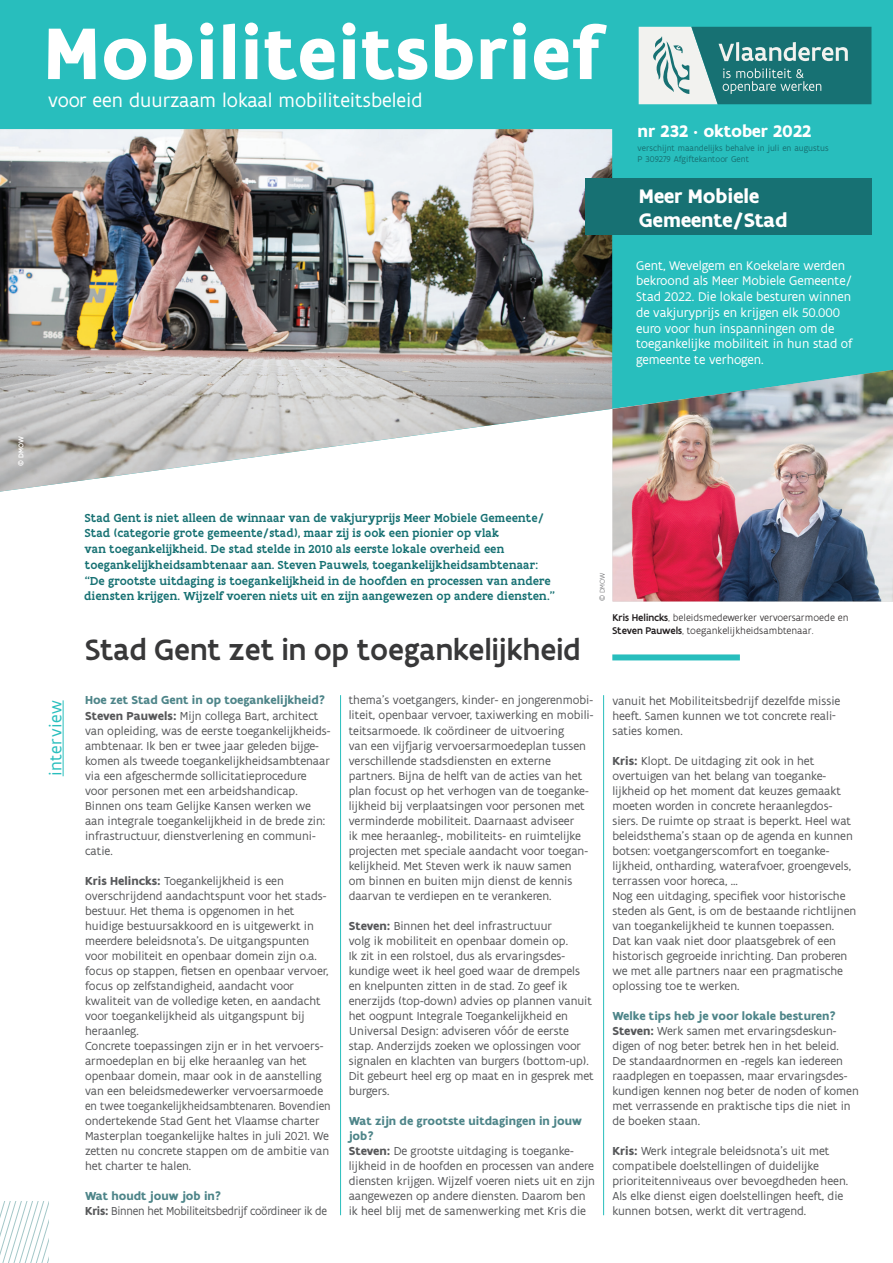
<style>
.page{position:relative;width:893px;height:1263px;background:#fff}
.page>*{position:absolute;margin:0;border:0;box-sizing:border-box;transform-origin:0 0}
.t1{font:700 78.3px "Flanders Art Sans";letter-spacing:.01em;color:#fff}
.t2{font:500 31.5px "Flanders Art Sans";color:#383839}
.t3{font:700 21px/24px "Flanders Art Sans";letter-spacing:-.01em;color:#fff}
.t4{font:20.55px "Flanders Art Sans";color:#fff}
.t5{font:700 18px "Flanders Art Sans";letter-spacing:-.01em;color:#fff}
.t6{font:18px "Flanders Art Sans";letter-spacing:.03em;color:#28bebd}
.t7{font:13.5px/15.8px "Flanders Art Sans";color:#fff}
.t8{font:12.45px/15px "Flanders Art Sans";color:#57585a}
.t9{font:500 12.45px/15.8px "Flanders Art Serif";letter-spacing:.01em;color:#177173}
.t10{font:12.45px/15px "Flanders Art Sans";letter-spacing:-.02em;color:#57585a;scale:.96 1}
.t11{font:300 10.5px/13.5px "Flanders Art Sans";color:#231f20}
.t12{font:9px/10.5px "Flanders Art Sans";color:#177173}
.t13{font:500 7.5px "Flanders Art Sans";color:#fff}
.t14{font:300 7.5px "Flanders Art Sans";color:#6c6d70}
.s1{font-weight:500}
.s2{font-weight:700;color:#4e8589}
.s3{font-weight:700}
</style>
<div class="page">
<hr style="left:63px;top:700px;width:1px;height:76px;background:#28bebd">
<div style="left:0;top:0;width:893px;height:370px;background:#28bebd"></div>
<svg style="left:639px;top:27px;width:232px;height:77px"></svg>
<svg style="left:0;top:1201px;width:49px;height:62px"></svg>
<hr style="left:340px;top:695px;width:1px;height:520px;background:#28bebd">
<hr style="left:603px;top:695px;width:1px;height:520px;background:#28bebd">
<img style="left:0;top:129px;width:612px;height:363px">
<div style="left:585px;top:178px;width:286px;height:57px;background:#177173"></div>
<img style="left:612px;top:370px;width:281px;height:231px">
<div style="left:612px;top:654px;width:128px;height:6px;background:#28bebd"></div>
<h1 class="t1" style="left:44px;top:4px;width:558px">Mobiliteitsbrief</h1>
<h3 class="t4" style="left:48px;top:88px;width:376px">voor een duurzaam lokaal mobiliteitsbeleid</h3>
<h3 class="t5" style="left:638px;top:120px;width:175px">nr 232 · oktober 2022</h3>
<p class="t12" style="left:638px;top:143px;width:192px">verschijnt maandelijks behalve in juli en augustus<br>P 309279 Afgiftekantoor Gent</p>
<h3 class="t3" style="left:639px;top:185px;width:150px">Meer Mobiele<br>Gemeente/Stad</h3>
<p class="t7" style="left:636px;top:257px;width:218px">Gent, Wevelgem en Koekelare werden bekroond als Meer Mobiele Gemeente/ Stad 2022. Die lokale besturen winnen de vakjuryprijs en krijgen elk 50.000 euro voor hun inspanningen om de toegankelijke mobiliteit in hun stad of gemeente te verhogen.</p>
<p class="t13" style="left:16px;top:465px;width:30px;rotate:-90deg">© DMOW</p>
<h3 class="t6" style="left:45px;top:776px;width:77px;rotate:-90deg">interview</h3>
<p class="t9" style="left:84px;top:510px;width:472px">Stad Gent is niet alleen de winnaar van de vakjuryprijs Meer Mobiele Gemeente/ Stad (categorie grote gemeente/stad), maar zij is ook een pionier op vlak<br>van toegankelijkheid. De stad stelde in 2010 als eerste lokale overheid een toegankelijkheidsambtenaar aan. Steven Pauwels, toegankelijkheidsambtenaar: “De grootste uitdaging is toegankelijkheid in de hoofden en processen van andere diensten krijgen. Wijzelf voeren niets uit en zijn aangewezen op andere diensten.”</p>
<h2 class="t2" style="left:85px;top:630px;width:497px">Stad Gent zet in op toegankelijkheid</h2>
<p class="t14" style="left:598px;top:601px;width:31px;rotate:-90deg">© DMOW</p>
<p class="t11" style="left:612px;top:611px;width:238px"><span class="s1">Kris Helincks</span>, beleidsmedewerker vervoersarmoede en<br><span class="s1">Steven Pauwels</span>, toegankelijkheidsambtenaar.</p>
<p class="t8" style="left:85px;top:693px;width:247px"><span class="s2">Hoe zet Stad Gent in op toegankelijkheid?<br></span><span class="s3">Steven Pauwels:</span> Mijn collega Bart, architect van opleiding, was de eerste toegankelijkheids&shy;ambtenaar. Ik ben er twee jaar geleden bijge&shy;komen als tweede toegankelijkheidsambtenaar via een afgeschermde sollicitatieprocedure voor personen met een arbeidshandicap.<br>Binnen ons team Gelijke Kansen werken we aan integrale toegankelijkheid in de brede zin: infrastructuur, dienstverlening en communi&shy;catie.</p>
<p class="t8" style="left:85px;top:873px;width:247px"><span class="s3">Kris Helincks:</span> Toegankelijkheid is een overschrijdend aandachtspunt voor het stads&shy;bestuur. Het thema is opgenomen in het huidige bestuursakkoord en is uitgewerkt in meerdere beleidsnota’s. De uitgangspunten voor mobiliteit en openbaar domein zijn o.a. focus op stappen, fietsen en openbaar vervoer, focus op zelfstandigheid, aandacht voor kwaliteit van de volledige keten, en aandacht voor toegankelijkheid als uitgangspunt bij heraanleg.<br>Concrete toepassingen zijn er in het vervoers&shy;armoedeplan en bij elke heraanleg van het openbaar domein, maar ook in de aanstelling van een beleidsmedewerker vervoersarmoede en twee toegankelijkheidsambtenaren. Bovendien ondertekende Stad Gent het Vlaamse charter Masterplan toegankelijke haltes in juli 2021. We zetten nu concrete stappen om de ambitie van het charter te halen.</p>
<p class="t10" style="left:85px;top:1188px;width:254px"><span class="s2">Wat houdt jouw job in?<br></span><span class="s3">Kris:</span> Binnen het Mobiliteitsbedrijf coördineer ik de</p>
<p class="t8" style="left:349px;top:693px;width:246px">thema’s voetgangers, kinder- en jongerenmobi&shy;liteit, openbaar vervoer, taxiwerking en mobili&shy;teitsarmoede. Ik coördineer de uitvoering<br>van een vijfjarig vervoersarmoedeplan tussen verschillende stadsdiensten en externe partners. Bijna de helft van de acties van het plan focust op het verhogen van de toeganke&shy;lijkheid bij verplaatsingen voor personen met verminderde mobiliteit. Daarnaast adviseer<br>ik mee heraanleg-, mobiliteits- en ruimtelijke projecten met speciale aandacht voor toegan&shy;kelijkheid. Met Steven werk ik nauw samen<br>om binnen en buiten mijn dienst de kennis daarvan te verdiepen en te verankeren.</p>
<p class="t8" style="left:349px;top:918px;width:247px"><span class="s3">Steven:</span> Binnen het deel infrastructuur<br>volg ik mobiliteit en openbaar domein op.<br>Ik zit in een rolstoel, dus als ervaringsdes&shy;kundige weet ik heel goed waar de drempels en knelpunten zitten in de stad. Zo geef ik enerzijds (top-down) advies op plannen vanuit het oogpunt Integrale Toegankelijkheid en Universal Design: adviseren vóór de eerste stap. Anderzijds zoeken we oplossingen voor signalen en klachten van burgers (bottom-up).<br>Dit gebeurt heel erg op maat en in gesprek met burgers.</p>
<p class="t8" style="left:349px;top:1113px;width:248px"><span class="s2">Wat zijn de grootste uitdagingen in jouw job?<br></span><span class="s3">Steven:</span> De grootste uitdaging is toeganke&shy;lijkheid in de hoofden en processen van andere diensten krijgen. Wijzelf voeren niets uit en zijn aangewezen op andere diensten. Daarom ben ik heel blij met de samenwerking met Kris die</p>
<p class="t8" style="left:612px;top:693px;width:230px">vanuit het Mobiliteitsbedrijf dezelfde missie heeft. Samen kunnen we tot concrete reali&shy;saties komen.</p>
<p class="t8" style="left:612px;top:753px;width:245px"><span class="s3">Kris:</span> Klopt. De uitdaging zit ook in het overtuigen van het belang van toeganke&shy;lijkheid op het moment dat keuzes gemaakt moeten worden in concrete heraanlegdos&shy;siers. De ruimte op straat is beperkt. Heel wat beleidsthema’s staan op de agenda en kunnen botsen: voetgangerscomfort en toeganke&shy;lijkheid, ontharding, waterafvoer, groengevels, terrassen voor horeca, …<br>Nog een uitdaging, specifiek voor historische steden als Gent, is om de bestaande richtlijnen van toegankelijkheid te kunnen toepassen.<br>Dat kan vaak niet door plaatsgebrek of een historisch gegroeide inrichting. Dan proberen we met alle partners naar een pragmatische oplossing toe te werken.</p>
<p class="t8" style="left:612px;top:1008px;width:248px"><span class="s2">Welke tips heb je voor lokale besturen?<br></span><span class="s3">Steven:</span> Werk samen met ervaringsdeskun&shy;digen of nog beter: betrek hen in het beleid.<br>De standaardnormen en -regels kan iedereen raadplegen en toepassen, maar ervaringsdes&shy;kundigen kennen nog beter de noden of komen met verrassende en praktische tips die niet in de boeken staan.</p>
<p class="t8" style="left:612px;top:1143px;width:237px"><span class="s3">Kris:</span> Werk integrale beleidsnota’s uit met compatibele doelstellingen of duidelijke prioriteitenniveaus over bevoegdheden heen.<br>Als elke dienst eigen doelstellingen heeft, die kunnen botsen, werkt dit vertragend.</p>
</div>
